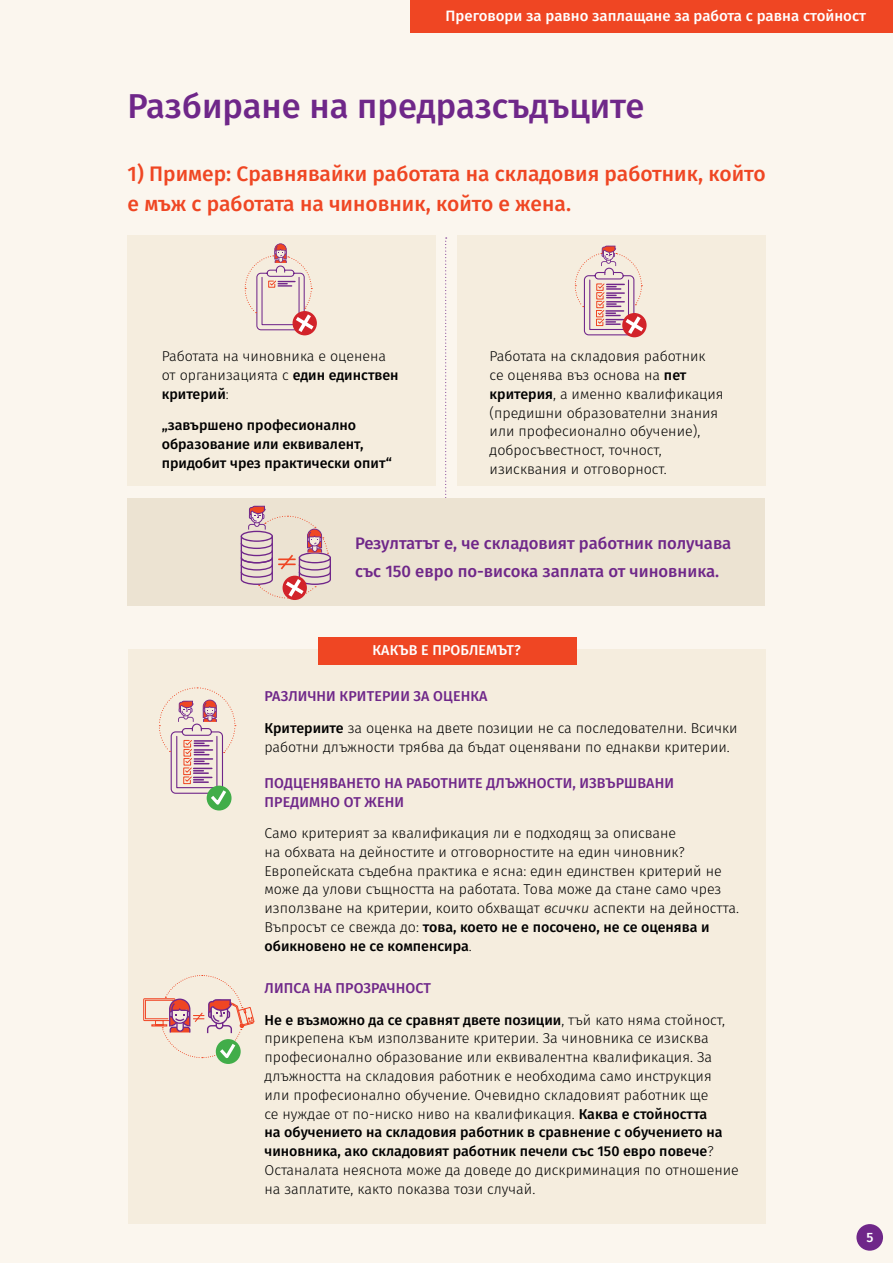
<style>
.page{position:relative;width:893px;height:1263px;background:#fbf6ee}
.page>*{position:absolute;margin:0;border:0;box-sizing:border-box;transform-origin:0 0}
.t1{font:500 34.5px "Fira Sans";color:#6f2789}
.t2{font:500 21px/30px "Fira Sans";color:#ef4623}
.copy_ok{font:500 16.65px/28px "Fira Sans";color:#6f2789}
.copy_ok-2{font:500 15px "Fira Sans";color:#fff}
.copy_ok-3{font:300 14.25px/18.8px "Fira Sans";color:#000}
.copy_ok-4{font:500 14.25px/18.8px "Fira Sans";letter-spacing:.01em;color:#6f2789}
.copy_ok-5{font:500 14.25px/18.8px "Fira Sans";color:#000}
.copy_ok-6{font:500 14.25px "Fira Sans";letter-spacing:.01em;color:#fff}
.t3{font:500 13.5px "Fira Sans";color:#fff}
.s1{font-weight:500}
.s2{font-style:italic}
</style>
<div class="page">
<div style="left:856px;top:1224px;width:27px;height:27px;background:#6f2789;border-radius:50%"></div>
<div style="left:128px;top:235px;width:308px;height:251px;background:#f5edde"></div>
<div style="left:457px;top:235px;width:308px;height:251px;background:#f5edde"></div>
<svg style="left:445px;top:237px;width:2px;height:261px"></svg>
<div style="left:128px;top:498px;width:637px;height:108px;background:#ece3d2"></div>
<svg style="left:241px;top:506px;width:90px;height:93px"></svg>
<div style="left:293px;top:311px;width:24px;height:24px;background:#d2232a;border-radius:50%"></div>
<svg style="left:244px;top:243px;width:70px;height:89px"></svg>
<svg style="left:622px;top:313px;width:25px;height:24px"></svg>
<svg style="left:575px;top:246px;width:68px;height:90px"></svg>
<div style="left:128px;top:649px;width:637px;height:575px;background:#f5edde"></div>
<div style="left:318px;top:637px;width:259px;height:27px;background:#ef4623"></div>
<div style="left:207px;top:786px;width:25px;height:24px;background:#41ad49;border-radius:50%"></div>
<svg style="left:159px;top:687px;width:77px;height:121px"></svg>
<div style="left:216px;top:1039px;width:25px;height:25px;background:#41ad49;border-radius:50%"></div>
<svg style="left:143px;top:975px;width:112px;height:87px"></svg>
<div style="left:410px;top:0;width:483px;height:33px;background:#ef4623"></div>
<p class="copy_ok-2" style="left:445px;top:4px;width:422px">Преговори за равно заплащане за работа с равна стойност</p>
<p class="t1" style="left:128px;top:78px;width:518px">Разбиране на предразсъдъците</p>
<p class="t2" style="left:128px;top:157px;width:640px">1) Пример: Сравнявайки работата на складовия работник, който е мъж с работата на чиновник, който е жена.</p>
<p class="copy_ok-3" style="left:162px;top:347px;width:238px">Работата на чиновника е оценена от организацията с <span class="s1">един единствен критерий</span>:</p>
<p class="copy_ok-5" style="left:162px;top:415px;width:232px">„завършено професионално образование или еквивалент, придобит чрез практически опит“</p>
<p class="copy_ok-3" style="left:490px;top:347px;width:236px">Работата на складовия работник<br>се оценява въз основа на <span class="s1">пет критерия</span>, а именно квалификация (предишни образователни знания или професионално обучение), добросъвестност, точност, изисквания и отговорност.</p>
<p class="copy_ok" style="left:355px;top:529px;width:378px">Резултатът е, че складовият работник получава със 150 евро по-висока заплата от чиновника.</p>
<p class="copy_ok-6" style="left:372px;top:638px;width:150px">КАКЪВ Е ПРОБЛЕМЪТ?</p>
<p class="copy_ok-4" style="left:265px;top:686px;width:225px">РАЗЛИЧНИ КРИТЕРИИ ЗА ОЦЕНКА</p>
<p class="copy_ok-3" style="left:264px;top:718px;width:475px"><span class="s1">Критериите</span> за оценка на двете позиции не са последователни. Всички работни длъжности трябва да бъдат оценявани по еднакви критерии.</p>
<p class="copy_ok-4" style="left:265px;top:773px;width:411px">ПОДЦЕНЯВАНЕТО НА РАБОТНИТЕ ДЛЪЖНОСТИ, ИЗВЪРШВАНИ<br>ПРЕДИМНО ОТ ЖЕНИ</p>
<p class="copy_ok-3" style="left:264px;top:824px;width:476px">Само критерият за квалификация ли е подходящ за описване<br>на обхвата на дейностите и отговорностите на един чиновник?<br>Европейската съдебна практика е ясна: един единствен критерий не може да улови същността на работата. Това може да стане само чрез използване на критерии, които обхващат <span class="s2">всички</span> аспекти на дейността.<br>Въпросът се свежда до: <span class="s1">това, което не е посочено, не се оценява и обикновено не се компенсира</span>.</p>
<p class="copy_ok-4" style="left:265px;top:978px;width:168px">ЛИПСА НА ПРОЗРАЧНОСТ</p>
<p class="copy_ok-3" style="left:264px;top:1010px;width:476px"><span class="s1">Не е възможно да се сравнят двете позиции</span>, тъй като няма стойност, прикрепена към използваните критерии. За чиновника се изисква професионално образование или еквивалентна квалификация. За длъжността на складовия работник е необходима само инструкция или професионално обучение. Очевидно складовият работник ще<br>се нуждае от по-ниско ниво на квалификация. <span class="s1">Каква е стойността<br>на обучението на складовия работник в сравнение с обучението на чиновника, ако складовият работник печели със 150 евро повече</span>?<br>Останалата неяснота може да доведе до дискриминация по отношение на заплатите, както показва този случай.</p>
<p class="t3" style="left:866px;top:1226px;width:9px">5</p>
</div>
